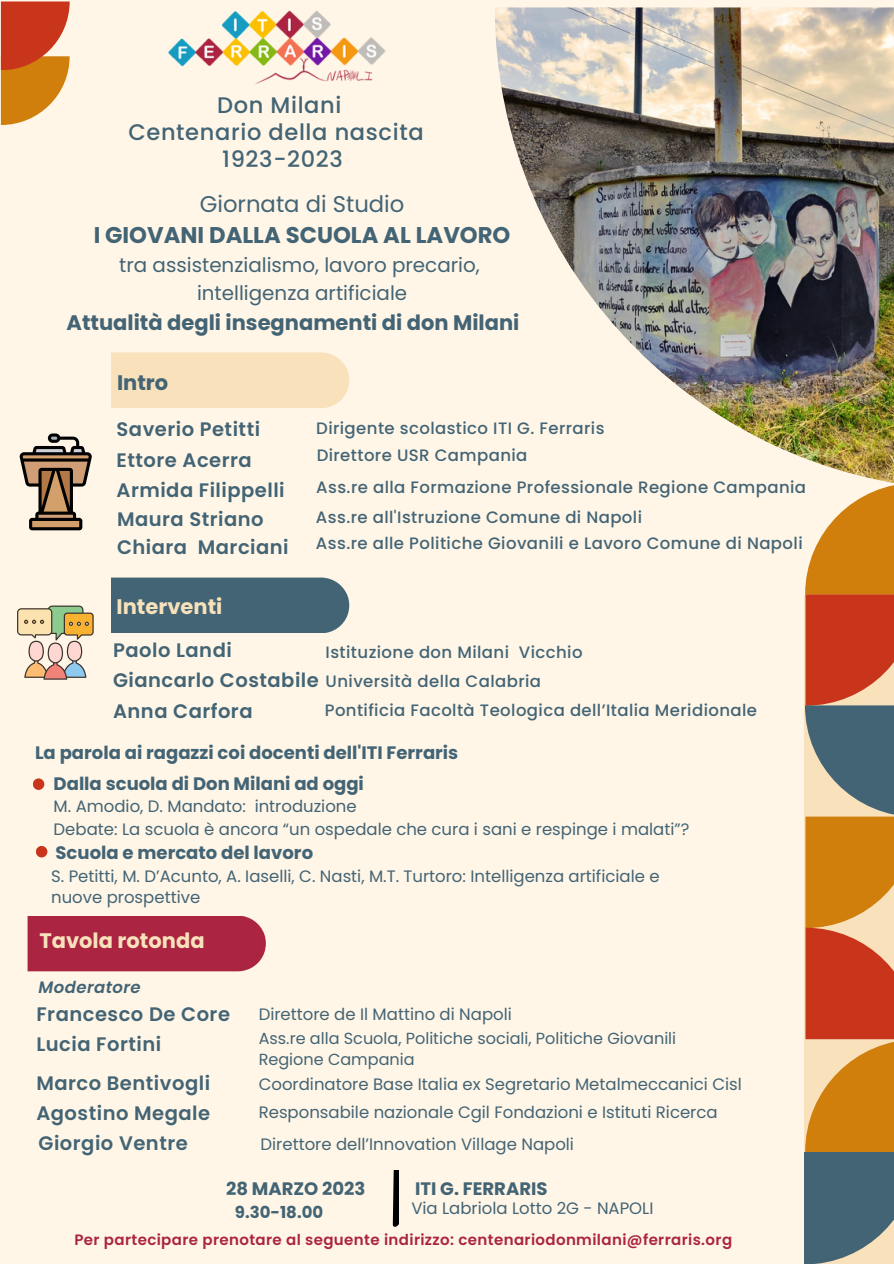
<style>
.page{position:relative;width:894px;height:1264px;background:#fff}
.page>*{position:absolute;margin:0;border:0;box-sizing:border-box;transform-origin:0 0}
.t1{font:700 22.65px "Poppins";color:#436475}
.t2{font:22.65px "Poppins";color:#436475}
.t3{font:500 22.5px/27px "Poppins";letter-spacing:.03em;color:#436475;text-align:center}
.t4{font:700 21px "Poppins";color:#436475}
.t5{font:700 21px "Poppins";color:#f8e1bb}
.t6{font:19.8px/27.8px "Poppins";color:#436475;text-align:center}
.t7{font:600 19.5px/30.3px "Poppins";letter-spacing:.025em;color:#436475}
.t8{font:700 18px "Poppins";color:#436475}
.t9{font:16.5px/22.5px "Poppins";color:#436475}
.t10{font:500 16.5px/29.1px "Poppins";letter-spacing:.025em;color:#436475}
.t11{font:700 16.5px "Poppins";color:#436475}
.t12{font:italic 600 16.5px "Poppins";letter-spacing:.025em;color:#436475}
.t13{font:16.05px/21.5px "Poppins";color:#436475}
.t14{font:600 15px "Poppins";letter-spacing:.025em;color:#ab2442}
</style>
<div class="page">
<div style="left:0;top:0;width:893px;height:1263px;background:#fff6e7"></div>
<img style="left:495px;top:7px;width:398px;height:476px">
<svg style="left:804px;top:485px;width:89px;height:778px"></svg>
<svg style="left:1px;top:2px;width:68px;height:122px"></svg>
<img style="left:168px;top:10px;width:218px;height:74px">
<svg style="left:20px;top:433px;width:72px;height:97px"></svg>
<svg style="left:17px;top:605px;width:77px;height:74px"></svg>
<svg style="left:392px;top:1170px;width:6px;height:57px"></svg>
<div style="left:36px;top:846px;width:11px;height:11px;background:#c8351a;border-radius:50%"></div>
<div style="left:33px;top:778px;width:11px;height:12px;background:#c8351a;border-radius:50%"></div>
<div style="left:28px;top:916px;width:238px;height:55px;background:#ab2442"></div>
<div style="left:111px;top:352px;width:238px;height:56px;background:#f8e1bb"></div>
<div style="left:111px;top:577px;width:238px;height:56px;background:#436475"></div>
<h2 class="t3" style="left:128px;top:92px;width:297px">Don Milani<br>Centenario della nascita<br>1923-2023</h2>
<h1 class="t2" style="left:200px;top:188px;width:206px">Giornata di Studio</h1>
<h1 class="t1" style="left:94px;top:219px;width:418px">I GIOVANI DALLA SCUOLA AL LAVORO</h1>
<p class="t6" style="left:119px;top:251px;width:362px">tra assistenzialismo, lavoro precario, intelligenza artificiale</p>
<p class="t4" style="left:66px;top:308px;width:454px">Attualità degli insegnamenti di don Milani</p>
<p class="t4" style="left:117px;top:368px;width:53px">Intro</p>
<p class="t7" style="left:116px;top:414px;width:145px">Saverio Petitti<br>Ettore Acerra</p>
<p class="t10" style="left:316px;top:414px;width:290px">Dirigente scolastico ITI G. Ferraris</p>
<p class="t10" style="left:316px;top:441px;width:212px">Direttore USR Campania</p>
<p class="t7" style="left:116px;top:475px;width:170px">Armida Filippelli</p>
<p class="t10" style="left:316px;top:472px;width:491px">Ass.re alla Formazione Professionale Regione Campania</p>
<p class="t7" style="left:117px;top:504px;width:148px">Maura Striano</p>
<p class="t10" style="left:316px;top:503px;width:327px">Ass.re all'Istruzione Comune di Napoli</p>
<p class="t7" style="left:117px;top:532px;width:173px">Chiara Marciani</p>
<p class="t10" style="left:316px;top:528px;width:488px">Ass.re alle Politiche Giovanili e Lavoro Comune di Napoli</p>
<p class="t5" style="left:116px;top:591px;width:107px">Interventi</p>
<p class="t7" style="left:113px;top:635px;width:207px">Paolo Landi<br>Giancarlo Costabile<br>Anna Carfora</p>
<p class="t10" style="left:325px;top:637px;width:433px">Istituzione don Milani Vicchio<br>Università della Calabria<br>Pontificia Facoltà Teologica dell’Italia Meridionale</p>
<p class="t8" style="left:35px;top:739px;width:424px">La parola ai ragazzi coi docenti dell'ITI Ferraris</p>
<p class="t8" style="left:54px;top:771px;width:312px">Dalla scuola di Don Milani ad oggi</p>
<p class="t9" style="left:54px;top:795px;width:637px">M. Amodio, D. Mandato: introduzione<br>Debate: La scuola è ancora “un ospedale che cura i sani e respinge i malati”?</p>
<p class="t9" style="left:51px;top:866px;width:610px;line-height:20.2px">S. Petitti, M. D’Acunto, A. Iaselli, C. Nasti, M.T. Turtoro: Intelligenza artificiale e nuove prospettive</p>
<p class="t8" style="left:55px;top:840px;width:259px">Scuola e mercato del lavoro</p>
<p class="t5" style="left:39px;top:926px;width:167px">Tavola rotonda</p>
<p class="t12" style="left:39px;top:976px;width:104px">Moderatore</p>
<p class="t7" style="left:36px;top:999px;width:195px">Francesco De Core</p>
<p class="t9" style="left:259px;top:1003px;width:254px">Direttore de Il Mattino di Napoli</p>
<p class="t7" style="left:36px;top:1029px;width:126px">Lucia Fortini</p>
<p class="t13" style="left:259px;top:1027px;width:419px">Ass.re alla Scuola, Politiche sociali, Politiche Giovanili<br>Regione Campania</p>
<p class="t7" style="left:36px;top:1068px;width:175px;text-align:justify">Marco Bentivogli Agostino Megale Giorgio Ventre</p>
<p class="t9" style="left:259px;top:1070px;width:484px;line-height:27.9px">Coordinatore Base Italia ex Segretario Metalmeccanici Cisl<br>Responsabile nazionale Cgil Fondazioni e Istituti Ricerca</p>
<p class="t9" style="left:260px;top:1132px;width:315px">Direttore dell’Innovation Village Napoli</p>
<p class="t8" style="left:226px;top:1176px;width:141px">28 MARZO 2023</p>
<p class="t11" style="left:235px;top:1200px;width:90px">9.30-18.00</p>
<p class="t8" style="left:415px;top:1176px;width:134px">ITI G. FERRARIS</p>
<p class="t9" style="left:411px;top:1197px;width:243px">Via Labriola Lotto 2G - NAPOLI</p>
<p class="t14" style="left:74px;top:1229px;width:659px">Per partecipare prenotare al seguente indirizzo: centenariodonmilani@ferraris.org</p>
</div>
